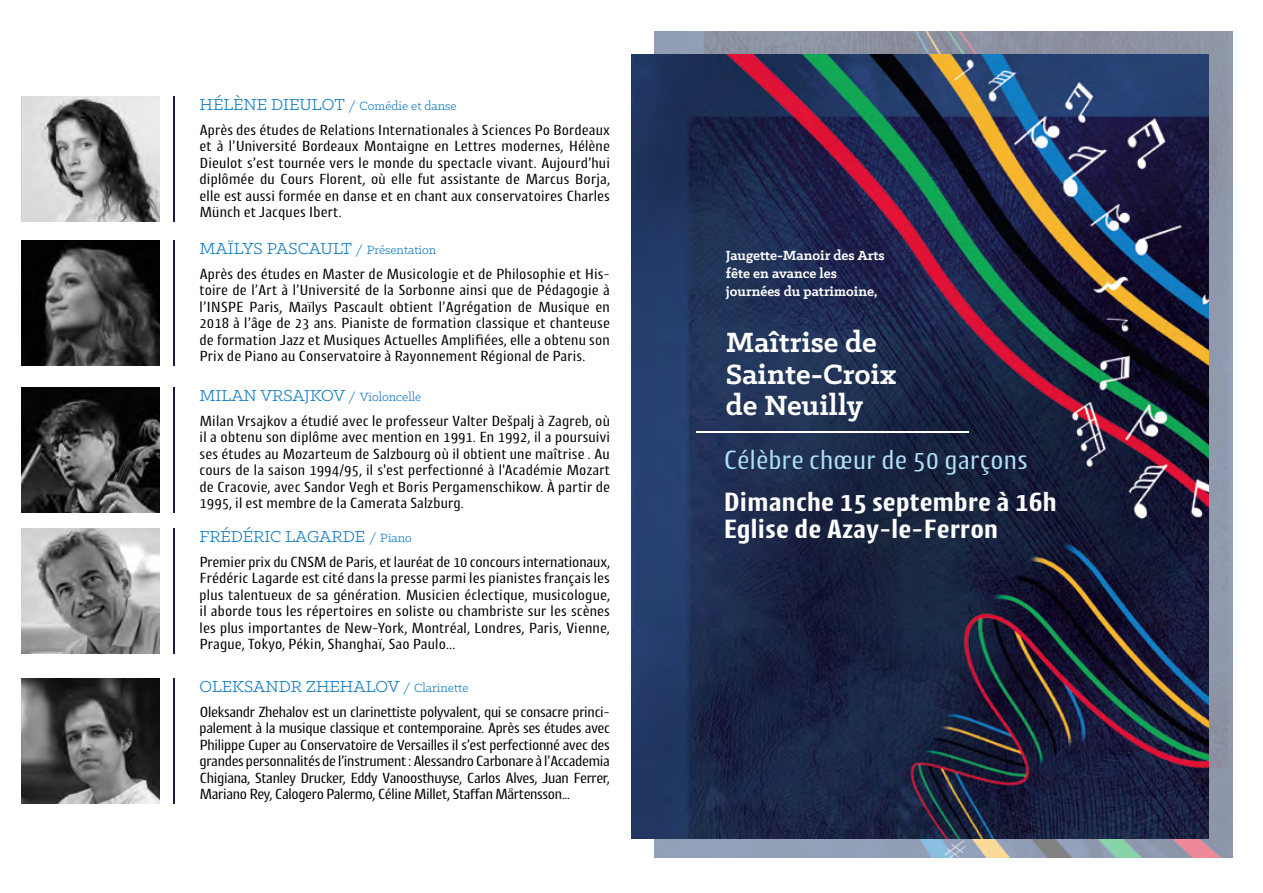
<style>
.page{position:relative;width:1263px;height:893px;background:#fff}
.page>*{position:absolute;margin:0;border:0;box-sizing:border-box;transform-origin:0 0}
.t1{font:700 31.5px/31.5px "Klinic Slab";color:#fff}
.t2{font:700 27px/27px "Cantiga";color:#fff}
.t3{font:27px "Cantiga";color:#afdff9}
.t4{font:18px "Klinic Slab";color:#177ec2}
.t5{font:15px/16.5px "Cantiga";color:#000;text-align:justify}
.t6{font:700 15px/18px "Klinic Slab";color:#fff}
.t7{font:13.5px "Klinic Slab";color:#177ec2}
.s1{font-size:18px}
.s2{font-size:13.5px}
</style>
<div class="page">
<hr style="left:174px;top:678px;width:1px;height:126px;background:#201b3e">
<img style="left:21px;top:678px;width:139px;height:125px">
<hr style="left:174px;top:387px;width:1px;height:126px;background:#201b3e">
<img style="left:21px;top:387px;width:139px;height:125px">
<hr style="left:174px;top:96px;width:1px;height:126px;background:#201b3e">
<img style="left:21px;top:96px;width:139px;height:125px">
<hr style="left:174px;top:528px;width:1px;height:126px;background:#201b3e">
<img style="left:21px;top:528px;width:139px;height:125px">
<img style="left:655px;top:32px;width:577px;height:825px">
<img style="left:631px;top:54px;width:578px;height:785px">
<hr style="left:696px;top:432px;width:273px;height:1px;background:#fff">
<hr style="left:174px;top:240px;width:1px;height:126px;background:#201b3e">
<img style="left:21px;top:240px;width:139px;height:125px">
<p class="t7" style="left:200px;top:97px;width:259px"><span class="s1">HÉLÈNE DIEULOT</span> / Comédie et danse</p>
<p class="t5" style="left:200px;top:121px;width:412px">Après des études de Relations Internationales à Sciences Po Bordeaux et à l’Université Bordeaux Montaigne en Lettres modernes, Hélène Dieulot s’est tournée vers le monde du spectacle vivant. Aujourd’hui diplômée du Cours Florent, où elle fut assistante de Marcus Borja, elle est aussi formée en danse et en chant aux conservatoires Charles Münch et Jacques Ibert.</p>
<p class="t4" style="left:200px;top:237px;width:238px">MAÏLYS PASCAULT <span class="s2">/ Présentation</span></p>
<p class="t5" style="left:200px;top:265px;width:412px">Après des études en Master de Musicologie et de Philosophie et His&shy;toire de l’Art à l’Université de la Sorbonne ainsi que de Pédagogie à l’INSPE Paris, Maïlys Pascault obtient l’Agrégation de Musique en 2018 à l’âge de 23 ans. Pianiste de formation classique et chanteuse de formation Jazz et Musiques Actuelles Amplifiées, elle a obtenu son Prix de Piano au Conservatoire à Rayonnement Régional de Paris.</p>
<p class="t4" style="left:200px;top:384px;width:223px">MILAN VRSAJKOV <span class="s2">/ Violoncelle</span></p>
<p class="t5" style="left:200px;top:412px;width:412px">Milan Vrsajkov a étudié avec le professeur Valter Dešpalj à Zagreb, où il a obtenu son diplôme avec mention en 1991. En 1992, il a poursuivi ses études au Mozarteum de Salzbourg où il obtient une maîtrise . Au cours de la saison 1994/95, il s'est perfectionné à l'Académie Mozart de Cracovie, avec Sandor Vegh et Boris Pergamenschikow. À partir de 1995, il est membre de la Camerata Salzburg.</p>
<p class="t4" style="left:200px;top:525px;width:214px">FRÉDÉRIC LAGARDE <span class="s2">/ Piano</span></p>
<p class="t5" style="left:200px;top:553px;width:412px">Premier prix du CNSM de Paris, et lauréat de 10 concours internationaux, Frédéric Lagarde est cité dans la presse parmi les pianistes français les plus talentueux de sa génération. Musicien éclectique, musicologue, il aborde tous les répertoires en soliste ou chambriste sur les scènes les plus importantes de New-York, Montréal, Londres, Paris, Vienne, Prague, Tokyo, Pékin, Shanghaï, Sao Paulo…</p>
<p class="t4" style="left:200px;top:674px;width:270px">OLEKSANDR ZHEHALOV <span class="s2">/ Clarinette</span></p>
<p class="t5" style="left:200px;top:703px;width:412px">Oleksandr Zhehalov est un clarinettiste polyvalent, qui se consacre princi&shy;palement à la musique classique et contemporaine. Après ses études avec Philippe Cuper au Conservatoire de Versailles il s’est perfectionné avec des grandes personnalités de l’instrument : Alessandro Carbonare à l’Accademia Chigiana, Stanley Drucker, Eddy Vanoosthuyse, Carlos Alves, Juan Ferrer, Mariano Rey, Calogero Palermo, Céline Millet, Staffan Mårtensson...</p>
<p class="t6" style="left:726px;top:246px;width:160px">Jaugette-Manoir des Arts fête en avance les journées du patrimoine,</p>
<h1 class="t1" style="left:726px;top:326px;width:172px">Maîtrise de<br>Sainte-Croix de Neuilly</h1>
<h2 class="t3" style="left:723px;top:443px;width:306px">Célèbre chœur de 50 garçons</h2>
<h2 class="t2" style="left:723px;top:488px;width:335px">Dimanche 15 septembre à 16h<br>Eglise de Azay-le-Ferron</h2>
</div>
